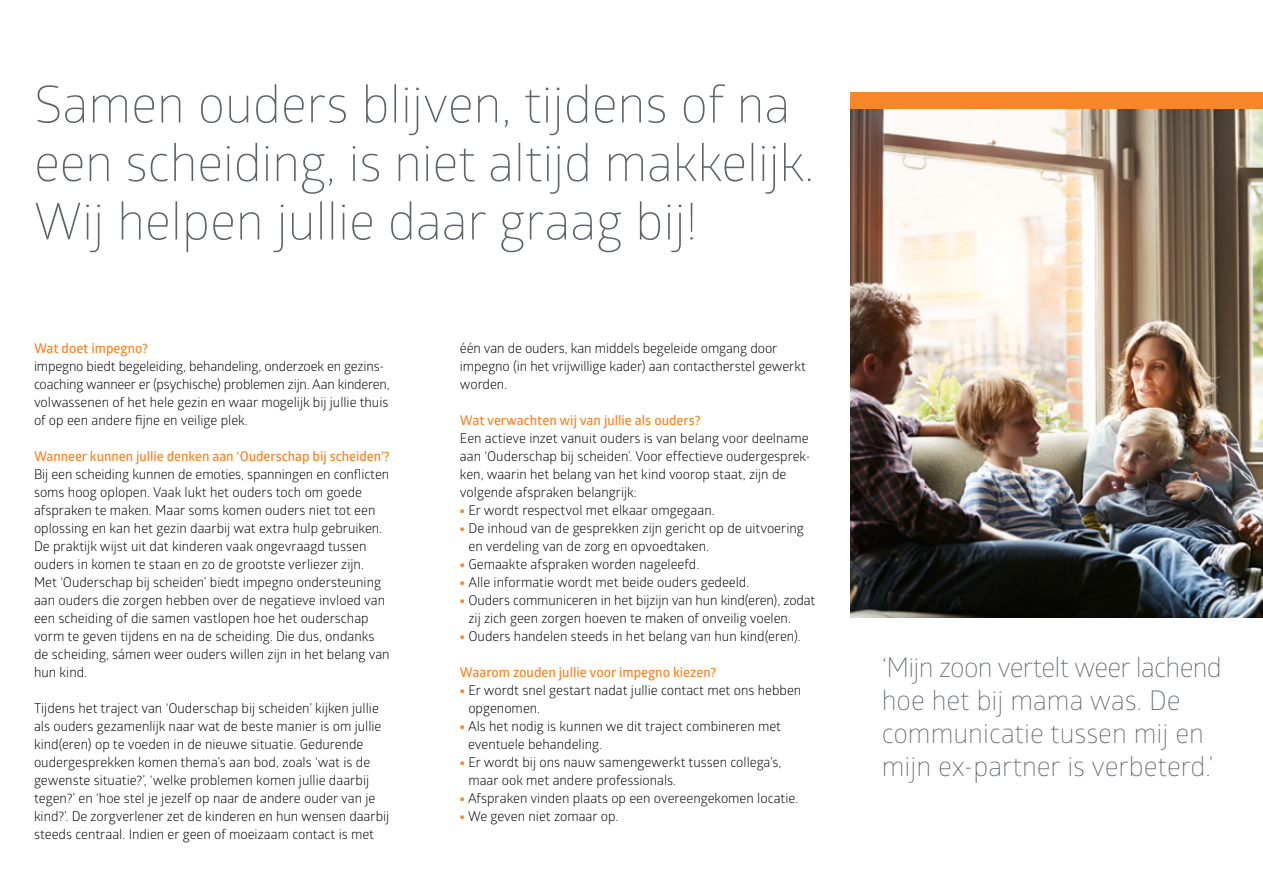
<style>
.page{position:relative;width:1263px;height:893px;background:#fff}
.page>*{position:absolute;margin:0;border:0;box-sizing:border-box;transform-origin:0 0}
.t1{font:300 51px/58.5px "Glober";letter-spacing:-.005em;color:#5e636a}
.t2{font:300 27px/33px "Glober";color:#5e636a}
.t3{font:13.5px/18px "Glober";color:#000}
.t4{font:600 13.5px "Glober";color:#f68629}
.s1{font-weight:900;color:#f68629}
</style>
<div class="page">
<img style="left:850px;top:109px;width:413px;height:509px">
<div style="left:850px;top:93px;width:413px;height:16px;background:#f68629"></div>
<h1 class="t1" style="left:34px;top:73px;width:782px">Samen ouders blijven, tijdens of na een scheiding, is niet altijd makkelijk.<br>Wij helpen jullie daar graag bij!</h1>
<p class="t4" style="left:34px;top:339px;width:116px">Wat doet impegno?</p>
<p class="t3" style="left:34px;top:357px;width:357px">impegno biedt begeleiding, behandeling, onderzoek en gezins&shy;coaching wanneer er (psychische) problemen zijn. Aan kinderen, volwassenen of het hele gezin en waar mogelijk bij jullie thuis of op een andere fijne en veilige plek.</p>
<p class="t4" style="left:34px;top:447px;width:357px">Wanneer kunnen jullie denken aan ‘Ouderschap bij scheiden’?</p>
<p class="t3" style="left:34px;top:465px;width:357px">Bij een scheiding kunnen de emoties, spanningen en conflicten soms hoog oplopen. Vaak lukt het ouders toch om goede afspraken te maken. Maar soms komen ouders niet tot een oplossing en kan het gezin daarbij wat extra hulp gebruiken.<br>De praktijk wijst uit dat kinderen vaak ongevraagd tussen ouders in komen te staan en zo de grootste verliezer zijn.<br>Met ‘Ouderschap bij scheiden’ biedt impegno ondersteuning aan ouders die zorgen hebben over de negatieve invloed van een scheiding of die samen vastlopen hoe het ouderschap vorm te geven tijdens en na de scheiding. Die dus, ondanks de scheiding, sámen weer ouders willen zijn in het belang van hun kind.</p>
<p class="t3" style="left:34px;top:699px;width:357px">Tijdens het traject van ‘Ouderschap bij scheiden’ kijken jullie als ouders gezamenlijk naar wat de beste manier is om jullie kind(eren) op te voeden in de nieuwe situatie. Gedurende oudergesprekken komen thema’s aan bod, zoals ‘wat is de gewenste situatie?’, ‘welke problemen komen jullie daarbij tegen?’ en ‘hoe stel je jezelf op naar de andere ouder van je kind?’. De zorgverlener zet de kinderen en hun wensen daarbij steeds centraal. Indien er geen of moeizaam contact is met</p>
<p class="t3" style="left:460px;top:339px;width:347px">één van de ouders, kan middels begeleide omgang door impegno (in het vrijwillige kader) aan contactherstel gewerkt worden.</p>
<p class="t4" style="left:460px;top:411px;width:242px">Wat verwachten wij van jullie als ouders?</p>
<p class="t3" style="left:460px;top:429px;width:352px">Een actieve inzet vanuit ouders is van belang voor deelname aan ‘Ouderschap bij scheiden’. Voor effectieve oudergesprek&shy;ken, waarin het belang van het kind voorop staat, zijn de volgende afspraken belangrijk:</p>
<p class="t3" style="left:460px;top:501px;width:256px"><span class="s1">•</span> Er wordt respectvol met elkaar omgegaan.</p>
<p class="t3" style="left:468px;top:519px;width:337px;text-indent:-9px"><span class="s1">•</span> De inhoud van de gesprekken zijn gericht op de uitvoering en verdeling van de zorg en opvoedtaken.</p>
<p class="t3" style="left:460px;top:555px;width:241px"><span class="s1">•</span> Gemaakte afspraken worden nageleefd.</p>
<p class="t3" style="left:460px;top:573px;width:291px"><span class="s1">•</span> Alle informatie wordt met beide ouders gedeeld.</p>
<p class="t3" style="left:468px;top:591px;width:348px;text-indent:-9px"><span class="s1">•</span> Ouders communiceren in het bijzijn van hun kind(eren), zodat zij zich geen zorgen hoeven te maken of onveilig voelen.</p>
<p class="t3" style="left:460px;top:627px;width:342px"><span class="s1">•</span> Ouders handelen steeds in het belang van hun kind(eren).</p>
<p class="t4" style="left:460px;top:663px;width:258px">Waarom zouden jullie voor impegno kiezen?</p>
<p class="t3" style="left:468px;top:681px;width:334px;text-indent:-8px"><span class="s1">•</span> Er wordt snel gestart nadat jullie contact met ons hebben opgenomen.</p>
<p class="t3" style="left:468px;top:717px;width:315px;text-indent:-8px"><span class="s1">•</span> Als het nodig is kunnen we dit traject combineren met eventuele behandeling.</p>
<p class="t3" style="left:468px;top:753px;width:315px;text-indent:-8px"><span class="s1">•</span> Er wordt bij ons nauw samengewerkt tussen collega’s, maar ook met andere professionals.</p>
<p class="t3" style="left:460px;top:789px;width:340px"><span class="s1">•</span> Afspraken vinden plaats op een overeengekomen locatie.</p>
<p class="t3" style="left:460px;top:807px;width:160px"><span class="s1">•</span> We geven niet zomaar op.</p>
<h2 class="t2" style="left:882px;top:650px;width:341px">‘Mijn zoon vertelt weer lachend hoe het bij mama was. De communicatie tussen mij en mijn ex-partner is verbeterd.’</h2>
</div>
